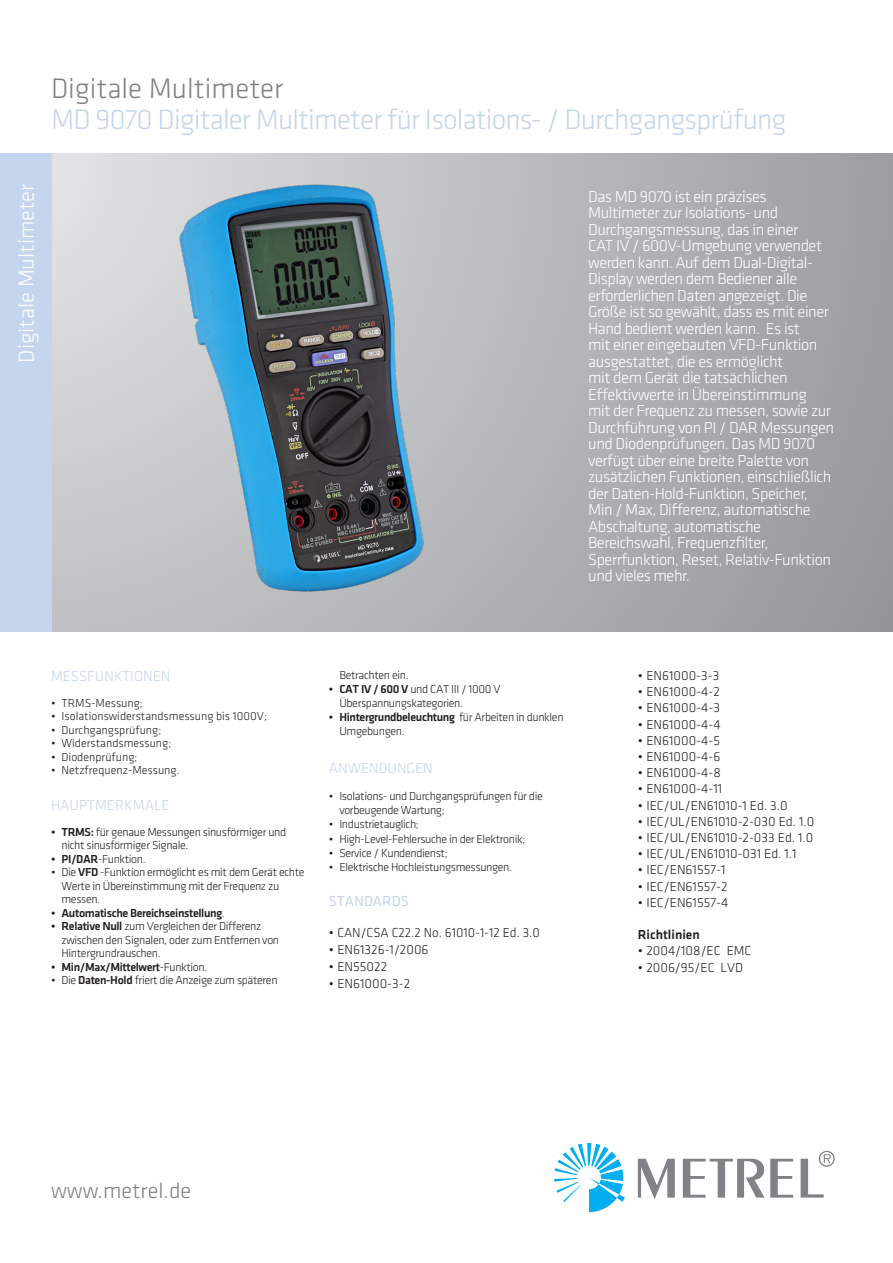
<style>
.page{position:relative;width:893px;height:1263px;background:#fff}
.page>*{position:absolute;margin:0;border:0;box-sizing:border-box;transform-origin:0 0}
.naslov{font:300 29.25px "Klavika";letter-spacing:-.03em;color:#c5d5ed}
.naslov-2{font:300 29.25px "Klavika";color:#808285}
.naslov-3{font:300 22.5px "Klavika";color:#fff}
.t1{font:300 22.5px "Klavika";color:#808285}
.podnaslov{font:300 16.5px/16.5px "Klavika";letter-spacing:-.03em;color:#fff}
.Bulet_FUNCTIONS{font:300 15px "Klavika";color:#c5d5ed}
.t2{font:15px "Klavika";color:#c5d5ed}
.t3{font:300 13.5px "Klavika";color:#231f20}
.t4{font:500 13.5px "Klavika";color:#231f20}
.t5{font:300 12px/13.5px "Klavika";letter-spacing:-.03em;color:#231f20}
.t6{font:300 12px "Klavika";color:#231f20}
.t7{font:500 12px "Klavika";letter-spacing:-.03em;color:#231f20}
.s1{font-weight:500}
.s2{font-weight:300}
</style>
<div class="page">
<div style="left:0;top:153px;width:893px;height:478px;background:linear-gradient(to right,#d7d8da,#9b9da1)"></div>
<svg style="left:554px;top:1143px;width:71px;height:69px"></svg>
<svg style="left:638px;top:1150px;width:197px;height:49px"></svg>
<div style="left:0;top:153px;width:51px;height:478px;background:#c5d5ed"></div>
<img style="left:173px;top:179px;width:256px;height:418px">
<p class="naslov-2" style="left:51px;top:72px;width:234px">Digitale Multimeter</p>
<p class="naslov" style="left:51px;top:104px;width:737px">MD 9070 Digitaler Multimeter für Isolations- / Durchgangsprüfung</p>
<p class="naslov-3" style="left:14px;top:363px;width:180px;rotate:-90deg">Digitale Multimeter</p>
<p class="podnaslov" style="left:588px;top:188px;width:247px">Das MD 9070 ist ein präzises Multimeter zur Isolations- und Durchgangsmessung, das in einer<br>CAT IV / 600V-Umgebung verwendet werden kann. Auf dem Dual-Digital-Display werden dem Bediener alle erforderlichen Daten angezeigt. Die Größe ist so gewählt, dass es mit einer Hand bedient werden kann. Es ist<br>mit einer eingebauten VFD-Funktion ausgestattet, die es ermöglicht<br>mit dem Gerät die tatsächlichen Effektivwerte in Übereinstimmung<br>mit der Frequenz zu messen, sowie zur Durchführung von PI / DAR Messungen und Diodenprüfungen. Das MD 9070 verfügt über eine breite Palette von zusätzlichen Funktionen, einschließlich der Daten-Hold-Funktion, Speicher, Min / Max, Differenz, automatische Abschaltung, automatische Bereichswahl, Frequenzfilter, Sperrfunktion, Reset, Relativ-Funktion und vieles mehr.</p>
<p class="Bulet_FUNCTIONS" style="left:51px;top:668px;width:121px">MESSFUNKTIONEN</p>
<p class="t6" style="left:51px;top:696px;width:93px">• TRMS-Messung;</p>
<p class="t6" style="left:51px;top:710px;width:217px">• Isolationswiderstandsmessung bis 1000V;</p>
<p class="t6" style="left:51px;top:723px;width:112px">• Durchgangsprüfung;</p>
<p class="t6" style="left:51px;top:737px;width:122px">• Widerstandsmessung;</p>
<p class="t6" style="left:51px;top:750px;width:88px">• Diodenprüfung;</p>
<p class="t6" style="left:51px;top:764px;width:130px">• Netzfrequenz-Messung.</p>
<p class="Bulet_FUNCTIONS" style="left:51px;top:797px;width:120px">HAUPTMERKMALE</p>
<p class="t5" style="left:62px;top:825px;width:226px;text-indent:-10px"><span class="s1">• TRMS:</span> für genaue Messungen sinusförmiger und nicht sinusförmiger Signale.</p>
<p class="t5" style="left:51px;top:852px;width:96px"><span class="s1">• PI/DAR</span>-Funktion.</p>
<p class="t5" style="left:62px;top:866px;width:245px;text-indent:-10px">• Die <span class="s1">VFD</span> -Funktion ermöglicht es mit dem Gerät echte<br>Werte in Übereinstimmung mit der Frequenz zu messen.</p>
<p class="t7" style="left:51px;top:906px;width:175px">• Automatische Bereichseinstellung<span class="s2">.</span></p>
<p class="t5" style="left:62px;top:920px;width:219px;text-indent:-10px"><span class="s1">• Relative Null</span> zum Vergleichen der Differenz zwischen den Signalen, oder zum Entfernen von<br>Hintergrundrauschen.</p>
<p class="t7" style="left:51px;top:960px;width:158px">• Min/Max/Mittelwert<span class="s2">-Funktion.</span></p>
<p class="t5" style="left:51px;top:974px;width:228px">• Die <span class="s1">Daten-Hold</span> friert die Anzeige zum späteren</p>
<p class="t5" style="left:339px;top:668px;width:71px">Betrachten ein.</p>
<p class="t5" style="left:339px;top:682px;width:163px;line-height:14.1px;text-indent:-10px"><span class="s1">• CAT IV / 600 V</span> und CAT III / 1000 V<br>Überspannungskategorien.</p>
<p class="t5" style="left:339px;top:710px;width:226px;line-height:14.1px;text-indent:-10px"><span class="s1">• Hintergrundbeleuchtung</span> für Arbeiten in dunklen<br>Umgebungen.</p>
<p class="Bulet_FUNCTIONS" style="left:329px;top:760px;width:105px">ANWENDUNGEN</p>
<p class="t5" style="left:339px;top:789px;width:205px;line-height:14.1px;text-indent:-10px">• Isolations- und Durchgangsprüfungen für die vorbeugende Wartung;</p>
<p class="t5" style="left:329px;top:818px;width:92px">• Industrietauglich;</p>
<p class="t5" style="left:329px;top:832px;width:198px">• High-Level-Fehlersuche in der Elektronik;</p>
<p class="t5" style="left:329px;top:846px;width:120px">• Service / Kundendienst;</p>
<p class="t5" style="left:329px;top:860px;width:185px">• Elektrische Hochleistungsmessungen.</p>
<p class="t2" style="left:329px;top:893px;width:82px">STANDARDS</p>
<p class="t3" style="left:329px;top:925px;width:212px">• CAN/CSA C22.2 No. 61010-1-12 Ed. 3.0</p>
<p class="t3" style="left:329px;top:942px;width:101px">• EN61326-1/2006</p>
<p class="t3" style="left:329px;top:959px;width:60px">• EN55022</p>
<p class="t3" style="left:329px;top:976px;width:83px">• EN61000-3-2</p>
<p class="t3" style="left:638px;top:668px;width:83px">• EN61000-3-3</p>
<p class="t3" style="left:638px;top:684px;width:84px">• EN61000-4-2</p>
<p class="t3" style="left:638px;top:700px;width:84px">• EN61000-4-3</p>
<p class="t3" style="left:638px;top:717px;width:84px">• EN61000-4-4</p>
<p class="t3" style="left:638px;top:733px;width:84px">• EN61000-4-5</p>
<p class="t3" style="left:638px;top:749px;width:84px">• EN61000-4-6</p>
<p class="t3" style="left:638px;top:765px;width:84px">• EN61000-4-8</p>
<p class="t3" style="left:638px;top:781px;width:86px">• EN61000-4-11</p>
<p class="t3" style="left:638px;top:798px;width:151px">• IEC/UL/EN61010-1 Ed. 3.0</p>
<p class="t3" style="left:638px;top:814px;width:178px">• IEC/UL/EN61010-2-030 Ed. 1.0</p>
<p class="t3" style="left:638px;top:830px;width:177px">• IEC/UL/EN61010-2-033 Ed. 1.0</p>
<p class="t3" style="left:638px;top:846px;width:160px">• IEC/UL/EN61010-031 Ed. 1.1</p>
<p class="t3" style="left:638px;top:862px;width:89px">• IEC/EN61557-1</p>
<p class="t3" style="left:638px;top:879px;width:91px">• IEC/EN61557-2</p>
<p class="t3" style="left:638px;top:895px;width:92px">• IEC/EN61557-4</p>
<p class="t4" style="left:638px;top:927px;width:63px">Richtlinien</p>
<p class="t3" style="left:638px;top:943px;width:115px">• 2004/108/EC EMC</p>
<p class="t3" style="left:638px;top:960px;width:107px">• 2006/95/EC LVD</p>
<p class="t1" style="left:51px;top:1178px;width:142px">www.metrel.de</p>
</div>
